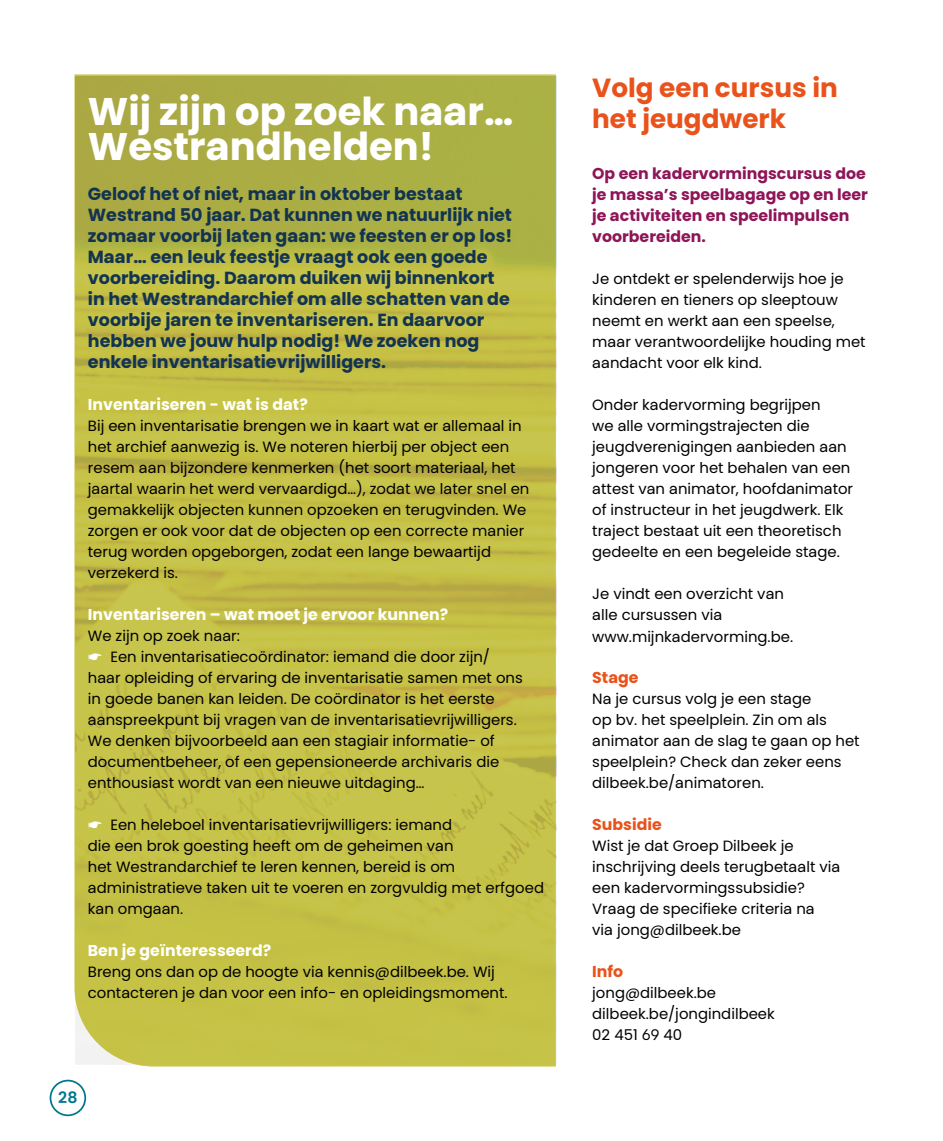
<style>
.page{position:relative;width:943px;height:1141px;background:#fff}
.page>*{position:absolute;margin:0;border:0;box-sizing:border-box;transform-origin:0 0}
.t1{font:700 38.5px/35px "Poppins";color:#fff}
.t2{font:700 26.25px/31.5px "Poppins";color:#e9531b}
.t3{font:700 17.5px/21px "Poppins";color:#133451}
.t4{font:700 15.75px/21px "Poppins";color:#8e1558}
.t5{font:700 15.75px "Poppins";color:#fff}
.t6{font:700 15.75px "Poppins";color:#e9531b}
.t7{font:600 15.75px "Poppins";color:#00778e}
.t8{font:14.88px/21px "Poppins";color:#000}
.s1{color:#fff}
</style>
<div class="page">
<div style="left:50px;top:1080px;width:36px;height:36px;border:2px solid #00778e;border-radius:50%"></div>
<img style="left:75px;top:77px;width:481px;height:987px">
<h1 class="t1" style="left:88px;top:95px;width:427px">Wij zijn op zoek naar…<br>Westrandhelden!</h1>
<p class="t3" style="left:88px;top:184px;width:426px">Geloof het of niet, maar in oktober bestaat Westrand 50 jaar. Dat kunnen we natuurlijk niet zomaar voorbij laten gaan: we feesten er op los!<br>Maar… een leuk feestje vraagt ook een goede voorbereiding. Daarom duiken wij binnenkort in het Westrandarchief om alle schatten van de voorbije jaren te inventariseren. En daarvoor hebben we jouw hulp nodig! We zoeken nog enkele inventarisatievrijwilligers.</p>
<p class="t5" style="left:88px;top:396px;width:221px">Inventariseren - wat is dat?</p>
<p class="t8" style="left:88px;top:416px;width:443px">Bij een inventarisatie brengen we in kaart wat er allemaal in het archief aanwezig is. We noteren hierbij per object een resem aan bijzondere kenmerken (het soort materiaal, het jaartal waarin het werd vervaardigd…), zodat we later snel en gemakkelijk objecten kunnen opzoeken en terugvinden. We zorgen er ook voor dat de objecten op een correcte manier terug worden opgeborgen, zodat een lange bewaartijd verzekerd is.</p>
<p class="t5" style="left:88px;top:606px;width:362px">Inventariseren – wat moet je ervoor kunnen?</p>
<p class="t8" style="left:88px;top:626px;width:436px">We zijn op zoek naar:<br><span class="s1">☛</span> Een inventarisatiecoördinator: iemand die door zijn/ haar opleiding of ervaring de inventarisatie samen met ons in goede banen kan leiden. De coördinator is het eerste aanspreekpunt bij vragen van de inventarisatievrijwilligers.<br>We denken bijvoorbeeld aan een stagiair informatie- of documentbeheer, of een gepensioneerde archivaris die enthousiast wordt van een nieuwe uitdaging…</p>
<p class="t8" style="left:88px;top:815px;width:457px"><span class="s1">☛</span> Een heleboel inventarisatievrijwilligers: iemand<br>die een brok goesting heeft om de geheimen van<br>het Westrandarchief te leren kennen, bereid is om administratieve taken uit te voeren en zorgvuldig met erfgoed kan omgaan.</p>
<p class="t5" style="left:88px;top:942px;width:185px">Ben je geïnteresseerd?</p>
<p class="t8" style="left:88px;top:962px;width:421px">Breng ons dan op de hoogte via kennis@dilbeek.be. Wij contacteren je dan voor een info- en opleidingsmoment.</p>
<p class="t7" style="left:58px;top:1088px;width:21px">28</p>
<h2 class="t2" style="left:592px;top:72px;width:247px">Volg een cursus in het jeugdwerk</h2>
<p class="t4" style="left:592px;top:163px;width:277px">Op een kadervormingscursus doe je massa’s speelbagage op en leer je activiteiten en speelimpulsen voorbereiden.</p>
<p class="t8" style="left:592px;top:269px;width:275px">Je ontdekt er spelenderwijs hoe je kinderen en tieners op sleeptouw neemt en werkt aan een speelse, maar verantwoordelijke houding met aandacht voor elk kind.</p>
<p class="t8" style="left:592px;top:395px;width:262px">Onder kadervorming begrijpen<br>we alle vormingstrajecten die jeugdverenigingen aanbieden aan jongeren voor het behalen van een attest van animator, hoofdanimator of instructeur in het jeugdwerk. Elk traject bestaat uit een theoretisch gedeelte en een begeleide stage.</p>
<p class="t8" style="left:592px;top:584px;width:202px">Je vindt een overzicht van alle cursussen via www.mijnkadervorming.be.</p>
<p class="t6" style="left:592px;top:669px;width:48px">Stage</p>
<p class="t8" style="left:592px;top:689px;width:269px">Na je cursus volg je een stage<br>op bv. het speelplein. Zin om als animator aan de slag te gaan op het speelplein? Check dan zeker eens dilbeek.be/animatoren.</p>
<p class="t6" style="left:592px;top:816px;width:71px">Subsidie</p>
<p class="t8" style="left:592px;top:836px;width:250px">Wist je dat Groep Dilbeek je inschrijving deels terugbetaalt via een kadervormingssubsidie?<br>Vraag de specifieke criteria na<br>via jong@dilbeek.be</p>
<p class="t6" style="left:592px;top:963px;width:32px">Info</p>
<p class="t8" style="left:592px;top:983px;width:184px">jong@dilbeek.be dilbeek.be/jongindilbeek<br>02 451 69 40</p>
</div>
